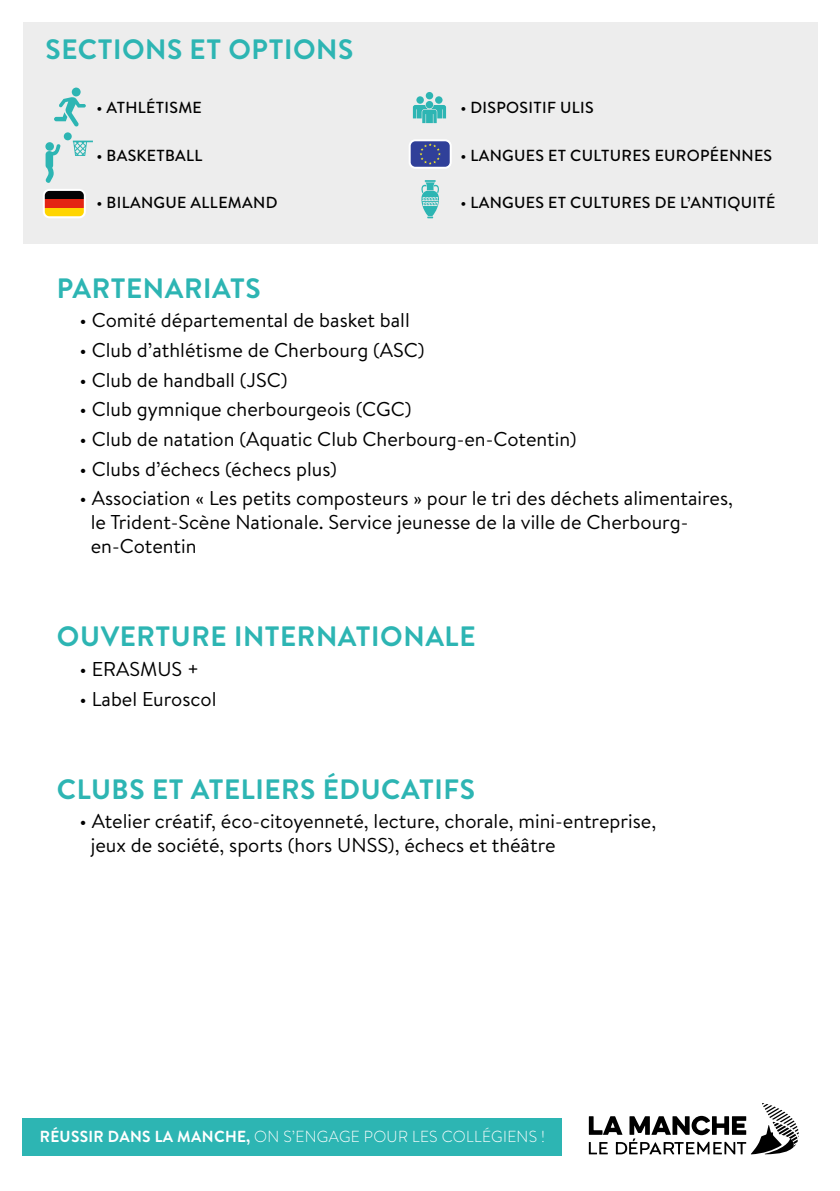
<style>
.page{position:relative;width:840px;height:1191px;background:#fff}
.page>*{position:absolute;margin:0;border:0;box-sizing:border-box;transform-origin:0 0}
.t1{font:700 28px "Brandon Text";letter-spacing:.02em;color:#2db5b3}
.t2{font:20px/24px "Brandon Text";color:#000}
.t3{font:500 16px "Brandon Text";letter-spacing:.02em;color:#000}
.t4{font:300 16px "Brandon Text";letter-spacing:.02em;color:#fff}
.s1{font-weight:700}
</style>
<div class="page">
<div style="left:23px;top:1117px;width:538px;height:38px;background:#2db5b3"></div>
<svg style="left:588px;top:1103px;width:210px;height:51px"></svg>
<div style="left:23px;top:23px;width:793px;height:221px;background:#ededed"></div>
<svg style="left:412px;top:105px;width:34px;height:18px"></svg>
<div style="left:425px;top:92px;width:8px;height:7px;background:#2db5b3;border-radius:50%"></div>
<div style="left:425px;top:101px;width:8px;height:7px;background:#2db5b3;border-radius:50%"></div>
<div style="left:416px;top:96px;width:7px;height:8px;background:#2db5b3;border-radius:50%"></div>
<div style="left:435px;top:96px;width:7px;height:8px;background:#2db5b3;border-radius:50%"></div>
<div style="left:72px;top:88px;width:9px;height:8px;background:#2db5b3;border-radius:50%"></div>
<svg style="left:54px;top:97px;width:32px;height:29px"></svg>
<div style="left:44px;top:190px;width:41px;height:9px;background:#020203"></div>
<div style="left:44px;top:199px;width:41px;height:9px;background:#e42513"></div>
<div style="left:44px;top:208px;width:41px;height:9px;background:#ffd500"></div>
<div style="left:43px;top:189px;width:43px;height:29px;border:2px solid #fff;border-radius:6px"></div>
<svg style="left:45px;top:143px;width:16px;height:40px"></svg>
<div style="left:64px;top:132px;width:8px;height:8px;background:#2db5b3;border-radius:50%"></div>
<svg style="left:73px;top:141px;width:20px;height:15px"></svg>
<svg style="left:411px;top:142px;width:37px;height:24px"></svg>
<div style="left:408px;top:139px;width:43px;height:30px;border:2px solid #fff;border-radius:6px"></div>
<svg style="left:421px;top:180px;width:18px;height:38px"></svg>
<h1 class="t1" style="left:46px;top:30px;width:309px">SECTIONS ET OPTIONS</h1>
<p class="t3" style="left:96px;top:96px;width:107px">• ATHLÉTISME</p>
<p class="t3" style="left:96px;top:144px;width:108px">• BASKETBALL</p>
<p class="t3" style="left:96px;top:191px;width:182px">• BILANGUE ALLEMAND</p>
<p class="t3" style="left:460px;top:96px;width:135px">• DISPOSITIF ULIS</p>
<p class="t3" style="left:460px;top:144px;width:313px">• LANGUES ET CULTURES EUROPÉENNES</p>
<p class="t3" style="left:460px;top:191px;width:316px">• LANGUES ET CULTURES DE L’ANTIQUITÉ</p>
<h1 class="t1" style="left:57px;top:268px;width:205px">PARTENARIATS</h1>
<p class="t2" style="left:79px;top:308px;width:332px">• Comité départemental de basket ball</p>
<p class="t2" style="left:79px;top:337px;width:346px">• Club d’athlétisme de Cherbourg (ASC)</p>
<p class="t2" style="left:79px;top:367px;width:209px">• Club de handball (JSC)</p>
<p class="t2" style="left:79px;top:397px;width:333px">• Club gymnique cherbourgeois (CGC)</p>
<p class="t2" style="left:79px;top:426px;width:498px">• Club de natation (Aquatic Club Cherbourg-en-Cotentin)</p>
<p class="t2" style="left:79px;top:456px;width:259px">• Clubs d’échecs (échecs plus)</p>
<p class="t2" style="left:91px;top:486px;width:643px;text-indent:-11px">• Association « Les petits composteurs » pour le tri des déchets alimentaires, le Trident-Scène Nationale. Service jeunesse de la ville de Cherbourg&shy;en-Cotentin</p>
<h1 class="t1" style="left:57px;top:617px;width:420px">OUVERTURE INTERNATIONALE</h1>
<p class="t2" style="left:79px;top:656px;width:121px">• ERASMUS +</p>
<p class="t2" style="left:79px;top:686px;width:138px">• Label Euroscol</p>
<h1 class="t1" style="left:57px;top:769px;width:419px">CLUBS ET ATELIERS ÉDUCATIFS</h1>
<p class="t2" style="left:91px;top:808px;width:566px;text-indent:-11px">• Atelier créatif, éco-citoyenneté, lecture, chorale, mini-entreprise, jeux de société, sports (hors UNSS), échecs et théâtre</p>
<p class="t4" style="left:40px;top:1125px;width:506px"><span class="s1">RÉUSSIR DANS LA MANCHE,</span> ON S’ENGAGE POUR LES COLLÉGIENS !</p>
</div>
